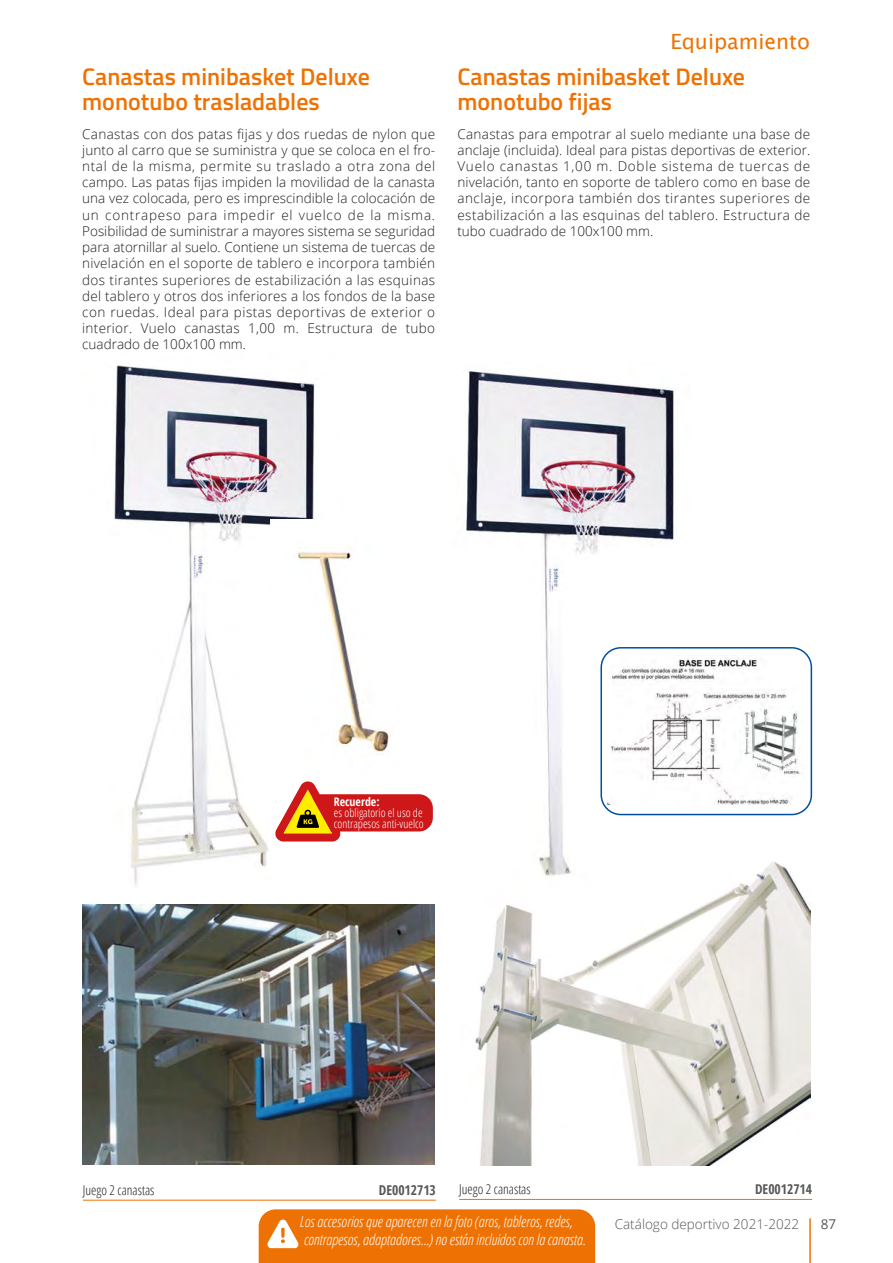
<style>
.page{position:relative;width:893px;height:1263px;background:#fff}
.page>*{position:absolute;margin:0;border:0;box-sizing:border-box;transform-origin:0 0}
.t1{font:600 24px/25.5px "Titillium Web";color:#ee7203}
.t2{font:21px "Lucida Grande";color:#ee7203}
.t3{font:italic 300 15px/18px "Open Sans Condensed";color:#fff}
.t4{font:300 13.5px/16.2px "Open Sans";letter-spacing:.02em;color:#1d1d1b;text-align:justify}
.t5{font:300 13.5px "Open Sans Condensed";color:#1d1d1b}
.t6{font:300 13.5px "Open Sans";color:#575756}
.t7{font:700 13.5px "Open Sans Condensed";color:#575756}
.t8{font:13.5px "Open Sans";color:#575756}
.t9{font:300 11.85px/11.1px "Open Sans Condensed";color:#fff}
.t10{font:700 11.85px "Open Sans Condensed";color:#fff}
</style>
<div class="page">
<img style="left:82px;top:365px;width:273px;height:545px">
<hr style="left:809px;top:1219px;width:2px;height:44px;background:#ee7203">
<hr style="left:83px;top:1200px;width:353px;height:1px;background:#ee7203">
<img style="left:83px;top:904px;width:352px;height:260px">
<img style="left:270px;top:519px;width:121px;height:256px">
<hr style="left:459px;top:1199px;width:353px;height:1px;background:#ee7203">
<img style="left:475px;top:861px;width:335px;height:304px">
<img style="left:466px;top:370px;width:225px;height:519px">
<div style="left:308px;top:794px;width:125px;height:37px;background:#cd1719;border-radius:14px"></div>
<svg style="left:275px;top:781px;width:66px;height:60px"></svg>
<div style="left:259px;top:1209px;width:336px;height:54px;background:#ee7203"></div>
<svg style="left:600px;top:647px;width:212px;height:168px"></svg>
<h1 class="t1" style="left:82px;top:63px;width:289px">Canastas minibasket Deluxe monotubo trasladables</h1>
<p class="t4" style="left:82px;top:127px;width:354px">Canastas con dos patas fijas y dos ruedas de nylon que junto al carro que se suministra y que se coloca en el fro&shy;ntal de la misma, permite su traslado a otra zona del campo. Las patas fijas impiden la movilidad de la canasta una vez colocada, pero es imprescindible la colocación de un contrapeso para impedir el vuelco de la misma.<br>Posibilidad de suministrar a mayores sistema se seguridad para atornillar al suelo. Contiene un sistema de tuercas de nivelación en el soporte de tablero e incorpora también dos tirantes superiores de estabilización a las esquinas del tablero y otros dos inferiores a los fondos de la base con ruedas. Ideal para pistas deportivas de exterior o interior. Vuelo canastas 1,00 m. Estructura de tubo cuadrado de 100x100 mm.</p>
<h2 class="t2" style="left:670px;top:33px;width:141px">Equipamiento</h2>
<h1 class="t1" style="left:457px;top:63px;width:289px">Canastas minibasket Deluxe monotubo fijas</h1>
<p class="t4" style="left:457px;top:127px;width:354px">Canastas para empotrar al suelo mediante una base de anclaje (incluida). Ideal para pistas deportivas de exterior.<br>Vuelo canastas 1,00 m. Doble sistema de tuercas de nivelación, tanto en soporte de tablero como en base de anclaje, incorpora también dos tirantes superiores de estabilización a las esquinas del tablero. Estructura de tubo cuadrado de 100x100 mm.</p>
<p class="t10" style="left:334px;top:797px;width:47px">Recuerde:</p>
<p class="t9" style="left:334px;top:809px;width:91px">es obligatorio el uso de contrapesos anti-vuelco</p>
<p class="t5" style="left:83px;top:1184px;width:73px">Juego 2 canastas</p>
<p class="t7" style="left:379px;top:1184px;width:59px">DE0012713</p>
<p class="t5" style="left:459px;top:1183px;width:73px">Juego 2 canastas</p>
<p class="t7" style="left:755px;top:1183px;width:59px">DE0012714</p>
<p class="t3" style="left:300px;top:1214px;width:287px">Los accesorios que aparecen en la foto (aros, tableros, redes, contrapesos, adaptadores…) no están incluidos con la canasta.</p>
<p class="t6" style="left:615px;top:1219px;width:186px">Catálogo deportivo 2021-2022</p>
<p class="t8" style="left:821px;top:1219px;width:17px">87</p>
</div>
